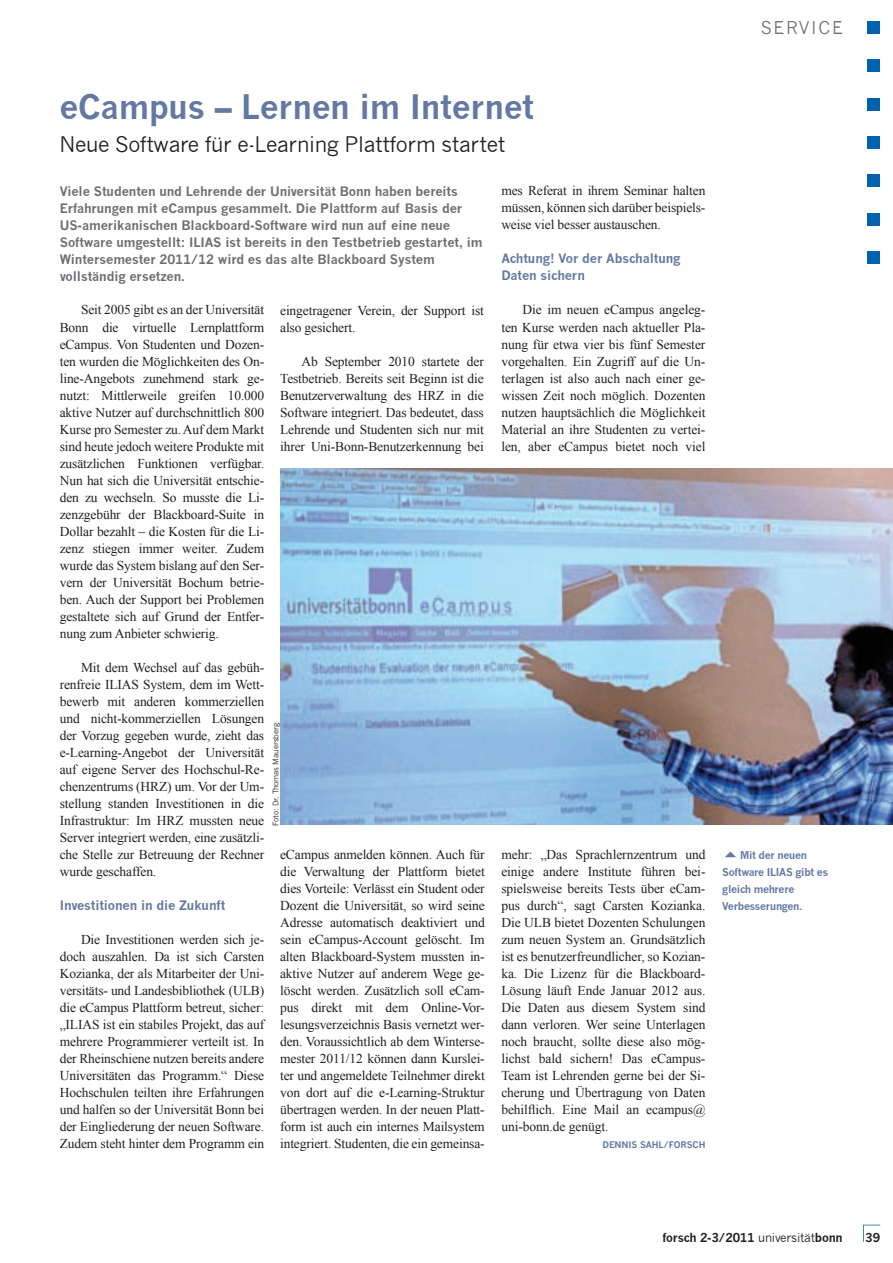
<style>
.page{position:relative;width:893px;height:1263px;background:#fff}
.page>*{position:absolute;margin:0;border:0;box-sizing:border-box;transform-origin:0 0}
.t1{font:700 33px "News Gothic";letter-spacing:-.01em;color:#6378a3}
.t2{font:21px "News Gothic";letter-spacing:-.02em;color:#231f20}
.t3{font:17.25px "News Gothic";letter-spacing:.1em;color:#6d6e71}
.t4{font:13.5px/17px "Times New Roman";letter-spacing:-.01em;color:#231f20;text-align:justify}
.t5{font:700 12.75px/17px "News Gothic";letter-spacing:-.01em;color:#6d6e71}
.t6{font:700 12.75px/17px "News Gothic";letter-spacing:-.01em;color:#6378a3}
.t7{font:700 12px "News Gothic";letter-spacing:-.02em;color:#231f20}
.t8{font:700 10.5px/17px "News Gothic";letter-spacing:-.03em;color:#6378a3}
.t9{font:700 9px "News Gothic";letter-spacing:-.01em;color:#6378a3}
.t10{font:7.5px "News Gothic";letter-spacing:-.01em;color:#231f20}
.s1{font-weight:400}
</style>
<div class="page">
<img style="left:281px;top:468px;width:612px;height:356px">
<div style="left:867px;top:21px;width:13px;height:13px;background:#0161af"></div>
<div style="left:867px;top:60px;width:13px;height:12px;background:#0161af"></div>
<div style="left:867px;top:98px;width:13px;height:13px;background:#0161af"></div>
<div style="left:867px;top:136px;width:13px;height:13px;background:#0161af"></div>
<div style="left:867px;top:174px;width:13px;height:13px;background:#0161af"></div>
<div style="left:867px;top:213px;width:13px;height:12px;background:#0161af"></div>
<div style="left:867px;top:251px;width:13px;height:13px;background:#0161af"></div>
<svg style="left:863px;top:1225px;width:17px;height:17px"></svg>
<p class="t3" style="left:761px;top:18px;width:84px">SERVICE</p>
<h1 class="t1" style="left:60px;top:86px;width:476px">eCampus – Lernen im Internet</h1>
<h2 class="t2" style="left:60px;top:132px;width:447px">Neue Software für e-Learning Plattform startet</h2>
<p class="t5" style="left:60px;top:182px;width:424px">Viele Studenten und Lehrende der Universität Bonn haben bereits Erfahrungen mit eCampus gesammelt. Die Plattform auf Basis der US-amerikanischen Blackboard-Software wird nun auf eine neue Software umgestellt: ILIAS ist bereits in den Testbetrieb gestartet, im Wintersemester 2011/12 wird es das alte Blackboard System vollständig ersetzen.</p>
<p class="t4" style="left:60px;top:301px;width:206px;text-indent:21px">Seit 2005 gibt es an der Universität Bonn die virtuelle Lernplattform eCampus. Von Studenten und Dozen&shy;ten wurden die Möglichkeiten des On&shy;line-Angebots zunehmend stark ge&shy;nutzt: Mittlerweile greifen 10.000 aktive Nutzer auf durchschnittlich 800<br>Kurse pro Semester zu. Auf dem Markt sind heute jedoch weitere Produkte mit zusätzlichen Funktionen verfügbar.<br>Nun hat sich die Universität entschie&shy;den zu wechseln. So musste die Li&shy;zenzgebühr der Blackboard-Suite in Dollar bezahlt – die Kosten für die Li&shy;zenz stiegen immer weiter. Zudem wurde das System bislang auf den Ser&shy;vern der Universität Bochum betrie&shy;ben. Auch der Support bei Problemen gestaltete sich auf Grund der Entfer&shy;nung zum Anbieter schwierig.</p>
<p class="t4" style="left:60px;top:659px;width:206px;text-indent:21px">Mit dem Wechsel auf das gebüh&shy;renfreie ILIAS System, dem im Wett&shy;bewerb mit anderen kommerziellen und nicht-kommerziellen Lösungen der Vorzug gegeben wurde, zieht das e-Learning-Angebot der Universität auf eigene Server des Hochschul-Re&shy;chenzentrums (HRZ) um. Vor der Um&shy;stellung standen Investitionen in die Infrastruktur: Im HRZ mussten neue Server integriert werden, eine zusätzli&shy;che Stelle zur Betreuung der Rechner wurde geschaffen.</p>
<p class="t6" style="left:60px;top:896px;width:167px">Investitionen in die Zukunft</p>
<p class="t4" style="left:60px;top:931px;width:206px;text-indent:21px">Die Investitionen werden sich je&shy;doch auszahlen. Da ist sich Carsten Kozianka, der als Mitarbeiter der Uni&shy;versitäts- und Landesbibliothek (ULB) die eCampus Plattform betreut, sicher: „ILIAS ist ein stabiles Projekt, das auf mehrere Programmierer verteilt ist. In der Rheinschiene nutzen bereits andere Universitäten das Programm.“ Diese Hochschulen teilten ihre Erfahrungen und halfen so der Universität Bonn bei der Eingliederung der neuen Software.<br>Zudem steht hinter dem Programm ein</p>
<p class="t4" style="left:501px;top:182px;width:206px">mes Referat in ihrem Seminar halten müssen, können sich darüber beispiels&shy;weise viel besser austauschen.</p>
<p class="t6" style="left:501px;top:250px;width:181px">Achtung! Vor der Abschaltung<br>Daten sichern</p>
<p class="t4" style="left:501px;top:301px;width:206px;text-indent:21px">Die im neuen eCampus angeleg&shy;ten Kurse werden nach aktueller Pla&shy;nung für etwa vier bis fünf Semester vorgehalten. Ein Zugriff auf die Un&shy;terlagen ist also auch nach einer ge&shy;wissen Zeit noch möglich. Dozenten nutzen hauptsächlich die Möglichkeit Material an ihre Studenten zu vertei&shy;len, aber eCampus bietet noch viel</p>
<p class="t4" style="left:280px;top:301px;width:205px">eingetragener Verein, der Support ist also gesichert.</p>
<p class="t4" style="left:280px;top:352px;width:205px;text-indent:21px">Ab September 2010 startete der Testbetrieb. Bereits seit Beginn ist die Benutzerverwaltung des HRZ in die Software integriert. Das bedeutet, dass Lehrende und Studenten sich nur mit ihrer Uni-Bonn-Benutzerkennung bei</p>
<p class="t10" style="left:271px;top:826px;width:104px;rotate:-90deg">Foto: Dr. Thomas Mauersberg</p>
<p class="t4" style="left:280px;top:846px;width:206px">eCampus anmelden können. Auch für die Verwaltung der Plattform bietet dies Vorteile: Verlässt ein Student oder Dozent die Universität, so wird seine Adresse automatisch deaktiviert und sein eCampus-Account gelöscht. Im alten Blackboard-System mussten in&shy;aktive Nutzer auf anderem Wege ge&shy;löscht werden. Zusätzlich soll eCam&shy;pus direkt mit dem Online-Vor&shy;lesungsverzeichnis Basis vernetzt wer&shy;den. Voraussichtlich ab dem Winterse&shy;mester 2011/12 können dann Kurslei&shy;ter und angemeldete Teilnehmer direkt von dort auf die e-Learning-Struktur übertragen werden. In der neuen Platt&shy;form ist auch ein internes Mailsystem integriert. Studenten, die ein gemeinsa-</p>
<p class="t4" style="left:501px;top:846px;width:206px">mehr: „Das Sprachlernzentrum und einige andere Institute führen bei&shy;spielsweise bereits Tests über eCam&shy;pus durch“, sagt Carsten Kozianka.<br>Die ULB bietet Dozenten Schulungen zum neuen System an. Grundsätzlich ist es benutzerfreundlicher, so Kozian&shy;ka. Die Lizenz für die Blackboard-Lösung läuft Ende Januar 2012 aus.<br>Die Daten aus diesem System sind dann verloren. Wer seine Unterlagen noch braucht, sollte diese also mög&shy;lichst bald sichern! Das eCampus-Team ist Lehrenden gerne bei der Si&shy;cherung und Übertragung von Daten behilflich. Eine Mail an ecampus@ uni-bonn.de genügt.</p>
<p class="t9" style="left:602px;top:1139px;width:104px">DENNIS SAHL/FORSCH</p>
<p class="t8" style="left:722px;top:846px;width:108px;text-indent:18px">Mit der neuen<br>Software ILIAS gibt es gleich mehrere<br>Verbesserungen.</p>
<p class="t7" style="left:663px;top:1230px;width:182px">forsch 2-3/2011 <span class="s1">universität</span>bonn</p>
<p class="t7" style="left:865px;top:1230px;width:16px">39</p>
</div>
